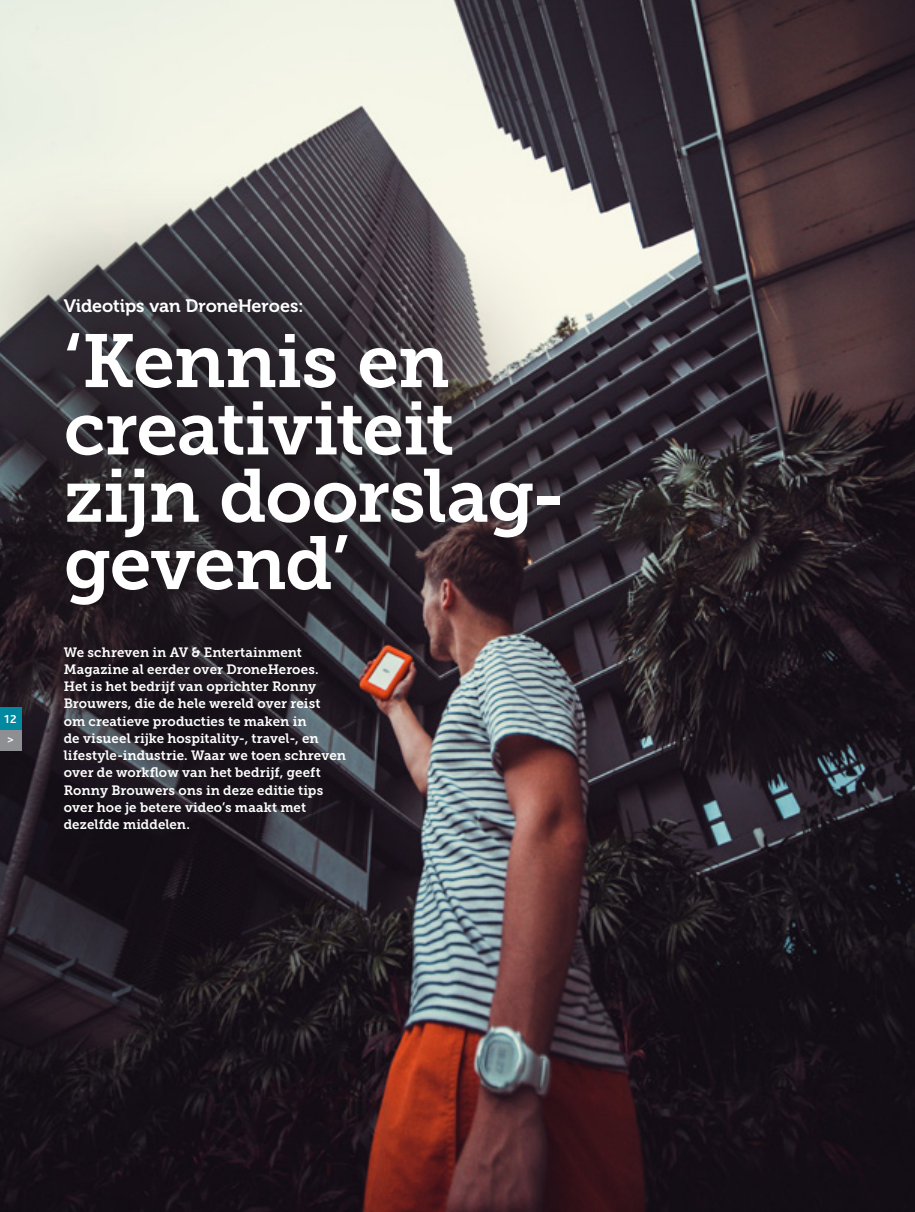
<style>
.page{position:relative;width:915px;height:1212px;background:#fff}
.page>*{position:absolute;margin:0;border:0;box-sizing:border-box;transform-origin:0 0}
.Hoodkop1{font:74.85px/67.3px "Museo Slab 700";letter-spacing:-.02em;color:#fff}
.B16_kop{font:18px "Museo 700";letter-spacing:-.005em;color:#fff}
.intro_tekst{font:13.5px/17.2px "Museo Slab 700";letter-spacing:.005em;color:#fff}
.kop_alinea{font:700 12px "Bliss 2";color:#fff}
</style>
<div class="page">
<img style="left:0;top:0;width:914px;height:1212px">
<div style="left:0;top:728px;width:21px;height:22px;background:#8d8f92"></div>
<div style="left:0;top:162px;width:692px;height:576px;background:#231f20;opacity:.35"></div>
<p class="kop_alinea" style="left:4px;top:711px;width:14px">12</p>
<p class="kop_alinea" style="left:7px;top:732px;width:8px">&gt;</p>
<p class="B16_kop" style="left:64px;top:295px;width:241px">Videotips van DroneHeroes:</p>
<p class="Hoodkop1" style="left:64px;top:328px;width:387px">‘Kennis en</p>
<p class="Hoodkop1" style="left:64px;top:395px;width:392px">creativiteit</p>
<p class="Hoodkop1" style="left:64px;top:463px;width:503px">zijn doorslag&shy;gevend’</p>
<p class="intro_tekst" style="left:64px;top:643px;width:284px">We schreven in AV &amp; Entertainment Magazine al eerder over DroneHeroes.<br>Het is het bedrijf van oprichter Ronny Brouwers, die de hele wereld over reist<br>om creatieve producties te maken in<br>de visueel rijke hospitality-, travel-, en lifestyle-industrie. Waar we toen schreven over de workflow van het bedrijf, geeft Ronny Brouwers ons in deze editie tips over hoe je betere video’s maakt met dezelfde middelen.</p>
</div>
